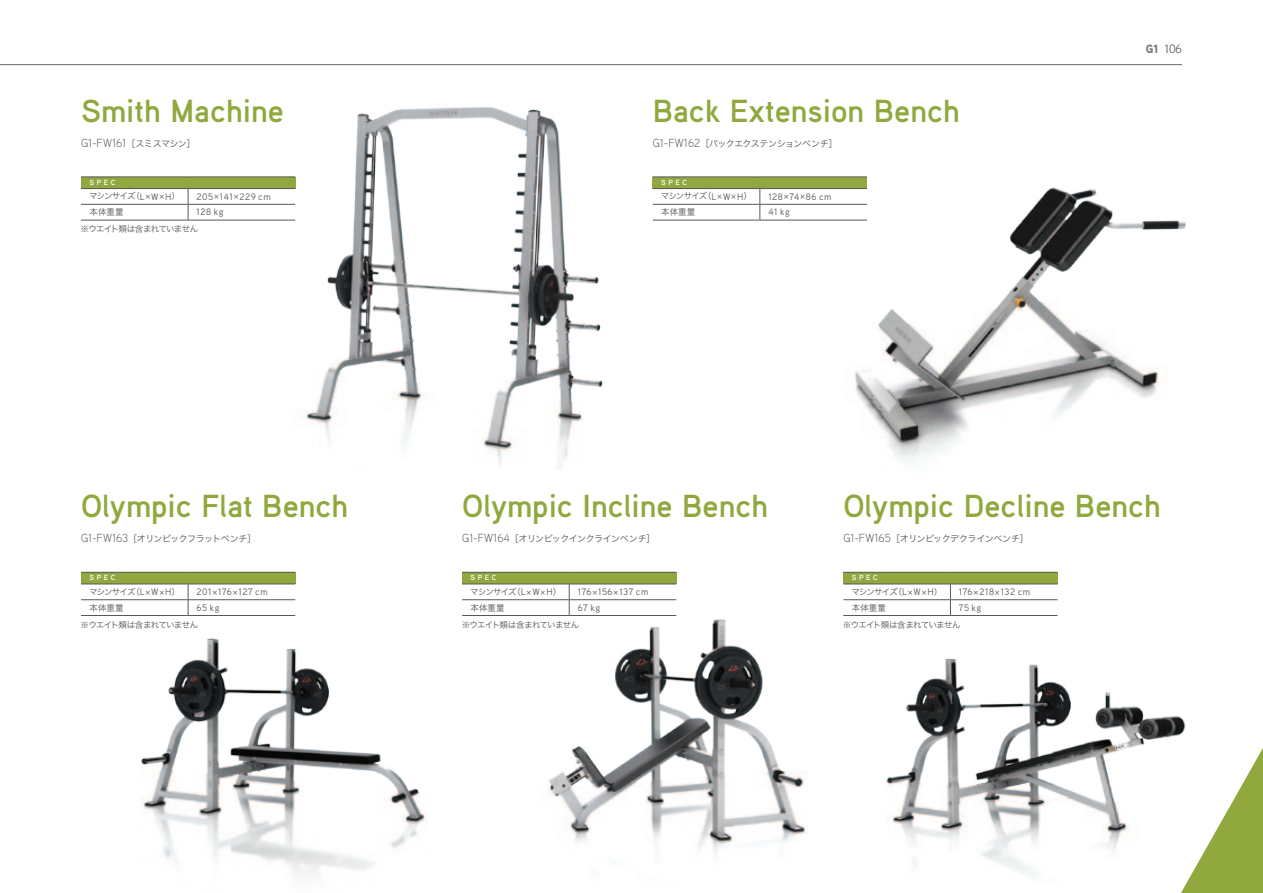
<style>
.page{position:relative;width:1263px;height:893px;background:#fff}
.page>*{position:absolute;margin:0;border:0;box-sizing:border-box;transform-origin:0 0}
.t1{font:700 31.95px "Aaux Pro";color:#90a83d}
.t2{font:300 12px "Aaux Pro";color:#76787b}
.t3{font:300 11.7px "Aaux Pro";color:#57585a}
.t4{font:9.3px "Aaux Pro";letter-spacing:.055em;color:#57585a}
.t5{font:9px "Hira Kaku Pro W3";letter-spacing:-.065em;color:#57585a}
.t6{font:8.55px "Hira Kaku Pro W3";letter-spacing:-.085em;color:#57585a}
.t7{font:700 7.5px "Aaux Pro";color:#fff}
.s1{font-family:"Hira Kaku Pro W3";font-weight:400;font-size:9px}
.s2{font-family:"Aaux Pro";font-size:9.3px}
.s3{font-family:"Hira Kaku Pro W3";font-size:8.55px}
.s4{font-family:"Aaux Pro";font-weight:300;font-size:11.7px}
.s5{font-weight:900}
</style>
<div class="page">
<img style="left:530px;top:590px;width:278px;height:272px">
<img style="left:288px;top:107px;width:315px;height:362px">
<img style="left:843px;top:176px;width:343px;height:285px">
<div style="left:653px;top:177px;width:214px;height:12px;background:#90a83d"></div>
<hr style="left:653px;top:177px;width:107px;height:1px;background:#57585a">
<hr style="left:760px;top:177px;width:107px;height:1px;background:#57585a">
<hr style="left:653px;top:188px;width:107px;height:1px;background:#57585a">
<hr style="left:760px;top:188px;width:107px;height:1px;background:#57585a">
<hr style="left:653px;top:204px;width:107px;height:1px;background:#57585a">
<svg style="left:759px;top:189px;width:1px;height:31px"></svg>
<hr style="left:760px;top:204px;width:107px;height:1px;background:#57585a">
<hr style="left:653px;top:220px;width:107px;height:1px;background:#57585a">
<hr style="left:760px;top:220px;width:107px;height:1px;background:#57585a">
<div style="left:81px;top:177px;width:214px;height:12px;background:#90a83d"></div>
<hr style="left:81px;top:177px;width:107px;height:1px;background:#57585a">
<hr style="left:188px;top:177px;width:107px;height:1px;background:#57585a">
<hr style="left:81px;top:188px;width:107px;height:1px;background:#57585a">
<hr style="left:188px;top:188px;width:107px;height:1px;background:#57585a">
<hr style="left:81px;top:204px;width:107px;height:1px;background:#57585a">
<svg style="left:188px;top:189px;width:1px;height:31px"></svg>
<hr style="left:188px;top:204px;width:107px;height:1px;background:#57585a">
<hr style="left:81px;top:220px;width:107px;height:1px;background:#57585a">
<hr style="left:188px;top:220px;width:107px;height:1px;background:#57585a">
<div style="left:843px;top:572px;width:214px;height:12px;background:#90a83d"></div>
<hr style="left:843px;top:572px;width:107px;height:1px;background:#57585a">
<hr style="left:950px;top:572px;width:107px;height:1px;background:#57585a">
<hr style="left:843px;top:584px;width:107px;height:1px;background:#57585a">
<hr style="left:950px;top:584px;width:107px;height:1px;background:#57585a">
<hr style="left:843px;top:599px;width:107px;height:1px;background:#57585a">
<svg style="left:950px;top:584px;width:1px;height:24px"></svg>
<hr style="left:950px;top:599px;width:107px;height:1px;background:#57585a">
<hr style="left:843px;top:615px;width:107px;height:1px;background:#57585a">
<div style="left:462px;top:572px;width:214px;height:12px;background:#90a83d"></div>
<hr style="left:462px;top:572px;width:107px;height:1px;background:#57585a">
<hr style="left:569px;top:572px;width:107px;height:1px;background:#57585a">
<hr style="left:462px;top:584px;width:107px;height:1px;background:#57585a">
<hr style="left:569px;top:584px;width:107px;height:1px;background:#57585a">
<hr style="left:462px;top:599px;width:107px;height:1px;background:#57585a">
<svg style="left:569px;top:584px;width:1px;height:31px"></svg>
<hr style="left:569px;top:599px;width:107px;height:1px;background:#57585a">
<hr style="left:462px;top:615px;width:107px;height:1px;background:#57585a">
<hr style="left:569px;top:615px;width:107px;height:1px;background:#57585a">
<div style="left:81px;top:572px;width:214px;height:12px;background:#90a83d"></div>
<hr style="left:81px;top:572px;width:107px;height:1px;background:#57585a">
<hr style="left:188px;top:572px;width:107px;height:1px;background:#57585a">
<hr style="left:81px;top:584px;width:107px;height:1px;background:#57585a">
<hr style="left:188px;top:584px;width:107px;height:1px;background:#57585a">
<hr style="left:81px;top:599px;width:107px;height:1px;background:#57585a">
<svg style="left:188px;top:584px;width:1px;height:14px"></svg>
<hr style="left:81px;top:615px;width:107px;height:1px;background:#57585a">
<img style="left:886px;top:608px;width:300px;height:268px">
<img style="left:122px;top:598px;width:304px;height:255px">
<hr style="left:0;top:64px;width:1182px;height:1px;background:#76787b">
<svg style="left:1174px;top:725px;width:89px;height:168px"></svg>
<h1 class="t1" style="left:81px;top:91px;width:204px">Smith Machine</h1>
<h3 class="t3" style="left:81px;top:135px;width:116px">G1-FW161<span class="s1">［スミスマシン］</span></h3>
<p class="t7" style="left:90px;top:177px;width:27px">S P E C</p>
<p class="t6" style="left:89px;top:189px;width:93px">マシンサイズ（<span class="s2">L</span>×<span class="s2">W</span>×<span class="s2">H</span>）</p>
<p class="t4" style="left:197px;top:191px;width:76px">205<span class="s3">×</span>141<span class="s3">×</span>229 cm</p>
<p class="t6" style="left:90px;top:204px;width:36px">本体重量</p>
<p class="t4" style="left:197px;top:206px;width:28px">128 kg</p>
<p class="t6" style="left:81px;top:221px;width:119px">※ウエイト類は含まれていません</p>
<h1 class="t1" style="left:81px;top:486px;width:269px">Olympic Flat Bench</h1>
<p class="t5" style="left:81px;top:530px;width:177px"><span class="s4">G1-FW163</span>［オリンピックフラットベンチ］</p>
<p class="t7" style="left:90px;top:573px;width:27px">S P E C</p>
<p class="t6" style="left:89px;top:584px;width:93px">マシンサイズ（<span class="s2">L</span>×<span class="s2">W</span>×<span class="s2">H</span>）</p>
<p class="t4" style="left:197px;top:586px;width:73px">201<span class="s3">×</span>176<span class="s3">×</span>127 cm</p>
<p class="t6" style="left:90px;top:600px;width:36px">本体重量</p>
<p class="t4" style="left:197px;top:602px;width:25px">65 kg</p>
<p class="t6" style="left:81px;top:617px;width:119px">※ウエイト類は含まれていません</p>
<h1 class="t1" style="left:653px;top:91px;width:309px">Back Extension Bench</h1>
<p class="t5" style="left:653px;top:135px;width:186px"><span class="s4">G1-FW162</span>［バックエクステンションベンチ］</p>
<p class="t7" style="left:661px;top:177px;width:27px">S P E C</p>
<p class="t6" style="left:661px;top:189px;width:93px">マシンサイズ（<span class="s2">L</span>×<span class="s2">W</span>×<span class="s2">H</span>）</p>
<p class="t4" style="left:768px;top:191px;width:65px">128<span class="s3">×</span>74<span class="s3">×</span>86 cm</p>
<p class="t6" style="left:661px;top:204px;width:36px">本体重量</p>
<p class="t4" style="left:768px;top:206px;width:23px">41 kg</p>
<h2 class="t2" style="left:1146px;top:41px;width:38px"><span class="s5">G1</span> 106</h2>
<h1 class="t1" style="left:462px;top:486px;width:307px">Olympic Incline Bench</h1>
<p class="t5" style="left:462px;top:530px;width:195px"><span class="s4">G1-FW164</span>［オリンピックインクラインベンチ］</p>
<h1 class="t1" style="left:843px;top:486px;width:319px">Olympic Decline Bench</h1>
<p class="t5" style="left:843px;top:530px;width:187px"><span class="s4">G1-FW165</span>［オリンピックデクラインベンチ］</p>
<p class="t7" style="left:471px;top:573px;width:27px">S P E C</p>
<p class="t6" style="left:470px;top:584px;width:93px">マシンサイズ（<span class="s2">L</span>×<span class="s2">W</span>×<span class="s2">H</span>）</p>
<p class="t4" style="left:578px;top:586px;width:72px">176<span class="s3">×</span>156<span class="s3">×</span>137 cm</p>
<p class="t6" style="left:471px;top:600px;width:36px">本体重量</p>
<p class="t4" style="left:578px;top:602px;width:24px">67 kg</p>
<p class="t7" style="left:852px;top:573px;width:27px">S P E C</p>
<p class="t6" style="left:851px;top:584px;width:93px">マシンサイズ（<span class="s2">L</span>×<span class="s2">W</span>×<span class="s2">H</span>）</p>
<p class="t4" style="left:959px;top:586px;width:73px">176<span class="s3">×</span>218<span class="s3">×</span>132 cm</p>
<p class="t6" style="left:852px;top:600px;width:36px">本体重量</p>
<p class="t4" style="left:959px;top:602px;width:24px">75 kg</p>
<p class="t6" style="left:462px;top:617px;width:119px">※ウエイト類は含まれていません</p>
<p class="t6" style="left:843px;top:617px;width:119px">※ウエイト類は含まれていません</p>
</div>
